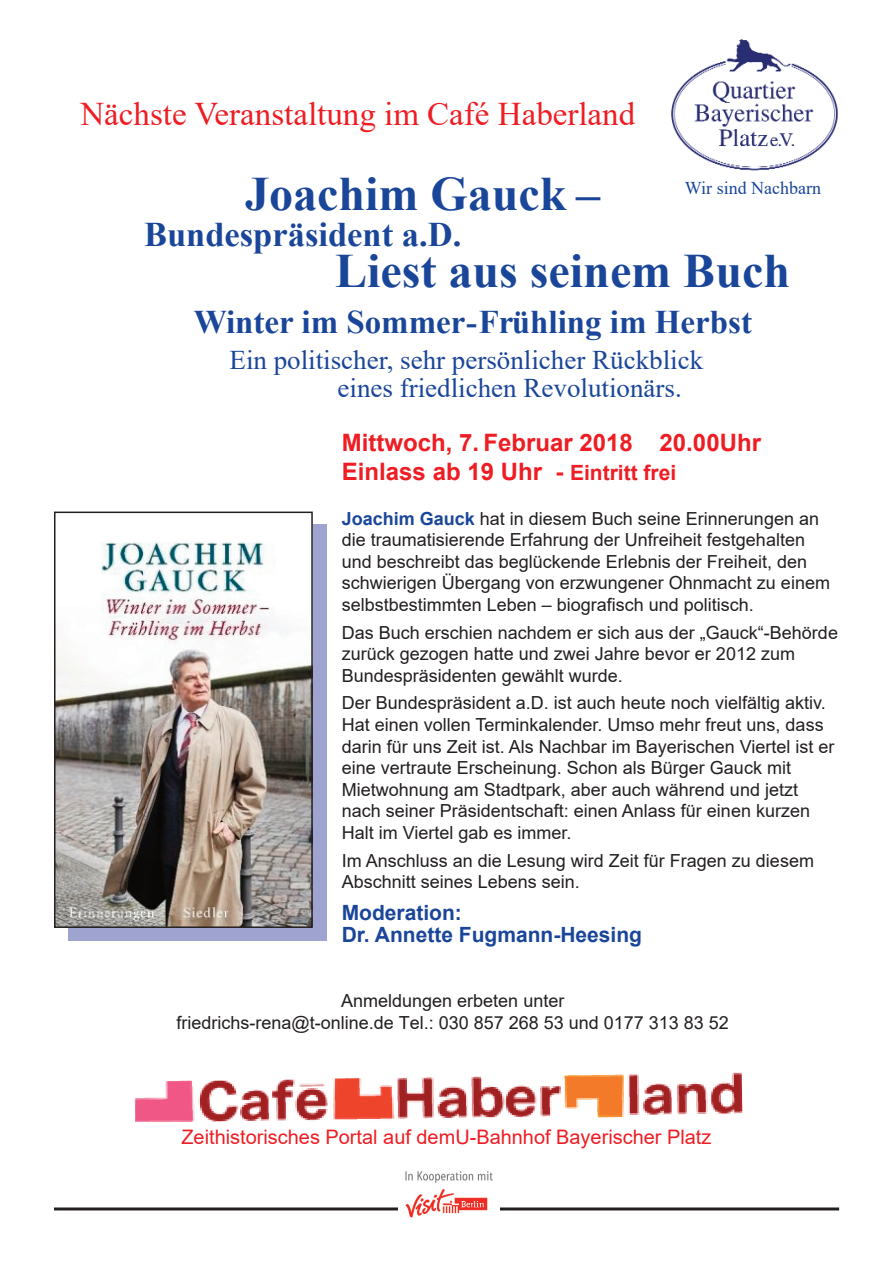
<style>
.page{position:relative;width:893px;height:1263px;background:#fff}
.page>*{position:absolute;margin:0;border:0;box-sizing:border-box;transform-origin:0 0}
.t1{font:700 48px "Times New Roman";color:#1a469a}
.t2{font:700 34.5px "Times New Roman";color:#1a469a}
.t3{font:33px "Times New Roman";color:#ee1d23}
.t4{font:700 33px "Times New Roman";color:#1a469a}
.t5{font:27px/28.5px "Times New Roman";color:#1a469a}
.t6{font:700 24px/28.8px "Arial";color:#ee1d23}
.t7{font:700 21px/22.5px "Arial";color:#1a469a}
.t8{font:19.95px "Arial";color:#ee1d23}
.t9{font:18px/21.6px "Arial";color:#231f20}
.t10{font:18px "Times New Roman";color:#1a469a}
.s1{font-size:21px}
.s2{font-weight:700;color:#1a469a}
</style>
<div class="page">
<div style="left:68px;top:524px;width:259px;height:417px;background:#9fa3cf"></div>
<img style="left:671px;top:39px;width:167px;height:132px">
<img style="left:57px;top:524px;width:253px;height:401px">
<div style="left:54px;top:512px;width:259px;height:416px;border:2px solid #231f20"></div>
<img style="left:134px;top:1072px;width:608px;height:50px">
<hr style="left:54px;top:1207px;width:785px;height:3px;background:#231f20">
<div style="left:399px;top:1167px;width:101px;height:67px;background:#fff"></div>
<img style="left:405px;top:1171px;width:88px;height:47px">
<h3 class="t3" style="left:80px;top:96px;width:556px">Nächste Veranstaltung im Café Haberland</h3>
<h1 class="t1" style="left:245px;top:167px;width:356px">Joachim Gauck –</h1>
<h2 class="t2" style="left:144px;top:215px;width:319px">Bundespräsident a.D.</h2>
<h1 class="t1" style="left:335px;top:244px;width:456px">Liest aus seinem Buch</h1>
<h3 class="t4" style="left:194px;top:304px;width:560px">Winter im Sommer-Frühling im Herbst</h3>
<h3 class="t5" style="left:338px;top:346px;width:367px;text-indent:-108px">Ein politischer, sehr persönlicher Rückblick eines friedlichen Revolutionärs.</h3>
<h3 class="t6" style="left:342px;top:428px;width:421px">Mittwoch, 7. Februar 2018 20.00Uhr<br>Einlass ab 19 Uhr - <span class="s1">Eintritt frei</span></h3>
<p class="t10" style="left:685px;top:178px;width:138px">Wir sind Nachbarn</p>
<p class="t9" style="left:342px;top:508px;width:490px"><span class="s2">Joachim Gauck</span> hat in diesem Buch seine Erinnerungen an die traumatisierende Erfahrung der Unfreiheit festgehalten und beschreibt das beglückende Erlebnis der Freiheit, den schwierigen Übergang von erzwungener Ohnmacht zu einem selbstbestimmten Leben – biografisch und politisch.</p>
<p class="t9" style="left:342px;top:622px;width:498px">Das Buch erschien nachdem er sich aus der „Gauck“-Behörde zurück gezogen hatte und zwei Jahre bevor er 2012 zum<br>Bundespräsidenten gewählt wurde.</p>
<p class="t9" style="left:342px;top:692px;width:494px">Der Bundespräsident a.D. ist auch heute noch vielfältig aktiv.<br>Hat einen vollen Terminkalender. Umso mehr freut uns, dass darin für uns Zeit ist. Als Nachbar im Bayerischen Viertel ist er eine vertraute Erscheinung. Schon als Bürger Gauck mit Mietwohnung am Stadtpark, aber auch während und jetzt nach seiner Präsidentschaft: einen Anlass für einen kurzen Halt im Viertel gab es immer.</p>
<p class="t9" style="left:342px;top:850px;width:474px">Im Anschluss an die Lesung wird Zeit für Fragen zu diesem<br>Abschnitt seines Lebens sein.</p>
<p class="t7" style="left:342px;top:901px;width:302px">Moderation:<br>Dr. Annette Fugmann-Heesing</p>
<p class="t9" style="left:177px;top:990px;width:554px;text-align:center">Anmeldungen erbeten unter<br>friedrichs-rena@t-online.de Tel.: 030 857 268 53 und 0177 313 83 52</p>
<p class="t8" style="left:181px;top:1125px;width:531px">Zeithistorisches Portal auf demU-Bahnhof Bayerischer Platz</p>
</div>
